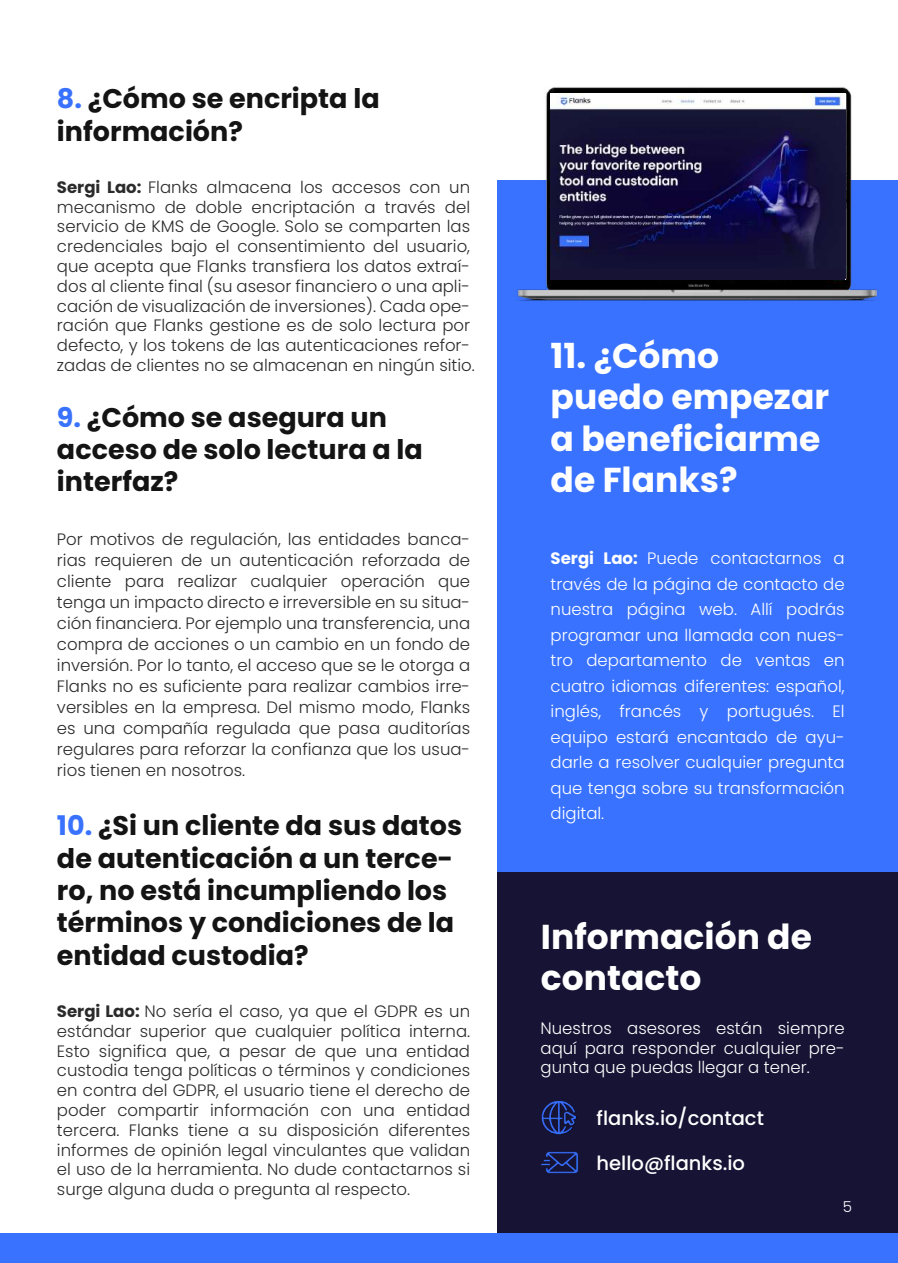
<style>
.page{position:relative;width:898px;height:1263px;background:#fff}
.page>*{position:absolute;margin:0;border:0;box-sizing:border-box;transform-origin:0 0}
.t1{font:700 34.5px/41.4px "Poppins";color:#fff}
.t2{font:700 27px/32.4px "Poppins";color:#141414}
.t3{font:500 19.5px "Poppins";color:#fff}
.t4{font:300 16.5px/19.8px "Poppins";color:#2b2b2b;text-align:justify}
.t5{font:300 16.5px/25.5px "Poppins";color:#fff;text-align:justify}
.t6{font:300 15px "Poppins";color:#fff}
.s1{color:#3972ff}
.s2{font-weight:700}
</style>
<div class="page">
<div style="left:498px;top:843px;width:399px;height:408px;background:#171334"></div>
<div style="left:498px;top:180px;width:399px;height:691px;background:#3972ff"></div>
<img style="left:517px;top:87px;width:360px;height:214px">
<img style="left:550px;top:93px;width:294px;height:176px">
<div style="left:550px;top:269px;width:294px;height:11px;background:#171334"></div>
<div style="left:0;top:1233px;width:897px;height:30px;background:#3972ff"></div>
<img style="left:541px;top:1151px;width:38px;height:23px">
<img style="left:541px;top:1100px;width:36px;height:35px">
<h2 class="t2" style="left:57px;top:83px;width:324px"><span class="s1">8.</span> ¿Cómo se encripta la información?</h2>
<p class="t4" style="left:57px;top:177px;width:419px;text-align:left"><span class="s2">Sergi Lao:</span> Flanks almacena los accesos con un mecanismo de doble encriptación a través del servicio de KMS de Google. Solo se comparten las credenciales bajo el consentimiento del usuario, que acepta que Flanks transfiera los datos extraí&shy;dos al cliente final (su asesor financiero o una apli&shy;cación de visualización de inversiones). Cada ope&shy;ración que Flanks gestione es de solo lectura por defecto, y los tokens de las autenticaciones refor&shy;zadas de clientes no se almacenan en ningún sitio.</p>
<h2 class="t2" style="left:57px;top:401px;width:367px"><span class="s1">9.</span> ¿Cómo se asegura un acceso de solo lectura a la interfaz?</h2>
<p class="t4" style="left:57px;top:529px;width:414px;line-height:21px">Por motivos de regulación, las entidades banca&shy;rias requieren de un autenticación reforzada de cliente para realizar cualquier operación que tenga un impacto directo e irreversible en su situa&shy;ción financiera. Por ejemplo una transferencia, una compra de acciones o un cambio en un fondo de inversión. Por lo tanto, el acceso que se le otorga a Flanks no es suficiente para realizar cambios irre&shy;versibles en la empresa. Del mismo modo, Flanks es una compañía regulada que pasa auditorías regulares para reforzar la confianza que los usua&shy;rios tienen en nosotros.</p>
<h2 class="t2" style="left:57px;top:810px;width:406px"><span class="s1">10.</span> ¿Si un cliente da sus datos de autenticación a un terce&shy;ro, no está incumpliendo los términos y condiciones de la entidad custodia?</h2>
<p class="t4" style="left:57px;top:1001px;width:414px"><span class="s2">Sergi Lao:</span> No sería el caso, ya que el GDPR es un estándar superior que cualquier política interna.<br>Esto significa que, a pesar de que una entidad custodia tenga políticas o términos y condiciones en contra del GDPR, el usuario tiene el derecho de poder compartir información con una entidad tercera. Flanks tiene a su disposición diferentes informes de opinión legal vinculantes que validan el uso de la herramienta. No dude contactarnos si surge alguna duda o pregunta al respecto.</p>
<h1 class="t1" style="left:550px;top:335px;width:280px">11. ¿Cómo puedo empezar a beneficiarme de Flanks?</h1>
<p class="t5" style="left:550px;top:546px;width:295px"><span class="s2">Sergi Lao:</span> Puede contactarnos a través de la página de contacto de nuestra página web. Allí podrás programar una llamada con nues&shy;tro departamento de ventas en cuatro idiomas diferentes: español, inglés, francés y portugués. El equipo estará encantado de ayu&shy;darle a resolver cualquier pregunta que tenga sobre su transformación digital.</p>
<h1 class="t1" style="left:540px;top:916px;width:272px">Información de contacto</h1>
<p class="t5" style="left:540px;top:1019px;width:305px;line-height:19.5px">Nuestros asesores están siempre aquí para responder cualquier pre&shy;gunta que puedas llegar a tener.</p>
<p class="t3" style="left:596px;top:1107px;width:169px">flanks.io/contact</p>
<p class="t3" style="left:596px;top:1152px;width:150px">hello@flanks.io</p>
<p class="t6" style="left:842px;top:1198px;width:11px">5</p>
</div>
